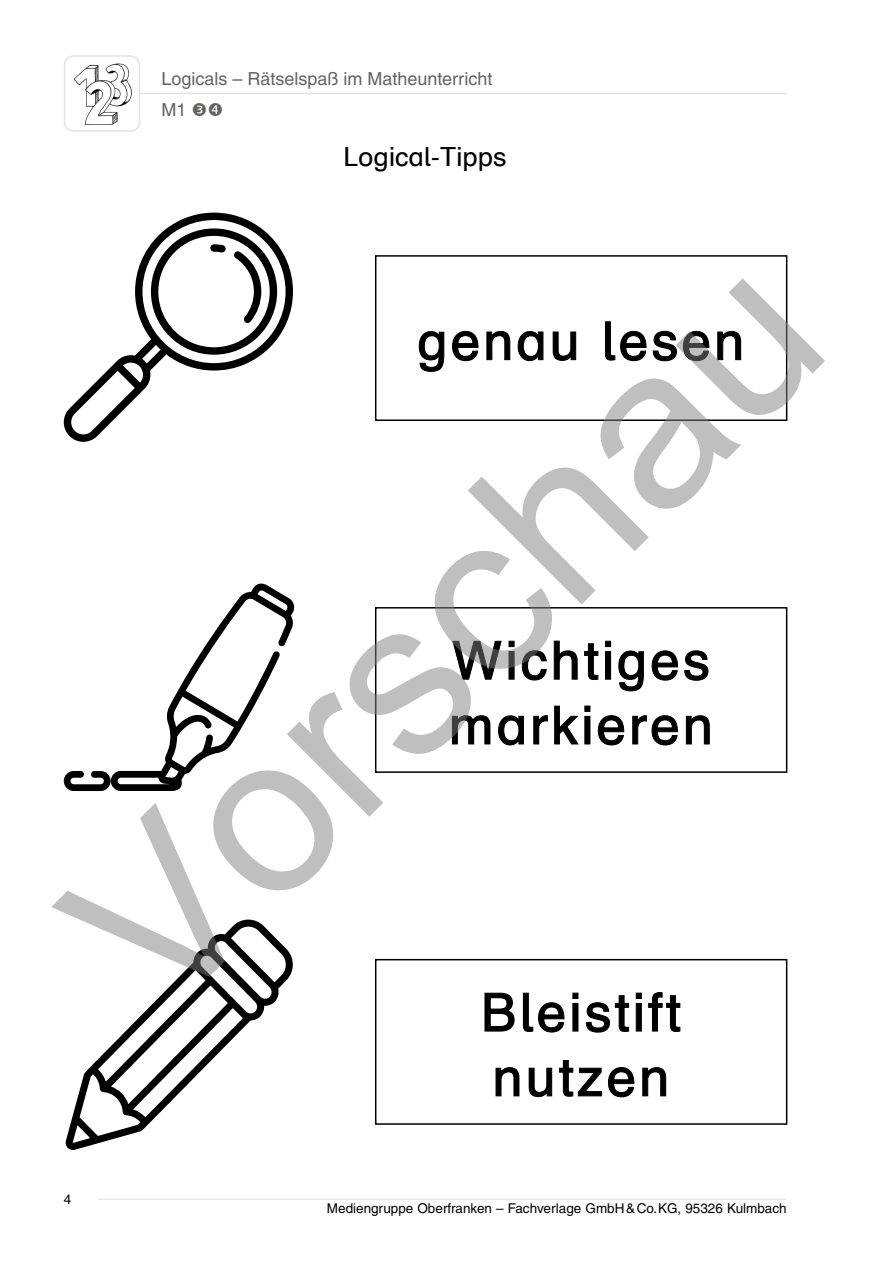
<style>
.page{position:relative;width:893px;height:1263px;background:#fff}
.page>*{position:absolute;margin:0;border:0;box-sizing:border-box;transform-origin:0 0}
.t1{font:225px "Arial";color:rgb(128 128 128/.5)}
.t2{font:54px/64.8px "DR HH";letter-spacing:.05em;color:#000}
.t3{font:27px "DR HH";color:#000}
.t4{font:18px "Helvetica LT Std";color:#636362}
.t5{font:13.5px "Helvetica LT Std";color:#000}
</style>
<div class="page">
<hr style="left:128px;top:93px;width:659px;height:1px;background:#e3e3e3">
<div style="left:65px;top:56px;width:75px;height:75px;background:#fff;border-radius:10px"></div>
<img style="left:73px;top:63px;width:59px;height:62px">
<div style="left:64px;top:55px;width:76px;height:77px;border:2px solid #e3e3e3;border-radius:10px"></div>
<hr style="left:98px;top:1198px;width:689px;height:2px;background:#e9e9e9">
<svg style="left:64px;top:213px;width:229px;height:229px"></svg>
<svg style="left:151px;top:228px;width:126px;height:127px"></svg>
<svg style="left:419px;top:331px;width:25px;height:41px"></svg>
<svg style="left:452px;top:331px;width:27px;height:30px"></svg>
<svg style="left:486px;top:331px;width:24px;height:29px"></svg>
<svg style="left:517px;top:331px;width:27px;height:30px"></svg>
<svg style="left:553px;top:331px;width:23px;height:30px"></svg>
<svg style="left:605px;top:321px;width:42px;height:40px"></svg>
<svg style="left:653px;top:331px;width:24px;height:30px"></svg>
<svg style="left:683px;top:331px;width:26px;height:30px"></svg>
<svg style="left:717px;top:331px;width:24px;height:29px"></svg>
<div style="left:375px;top:255px;width:412px;height:166px;border:2px solid #000"></div>
<svg style="left:64px;top:583px;width:230px;height:208px"></svg>
<svg style="left:452px;top:641px;width:50px;height:39px"></svg>
<svg style="left:508px;top:641px;width:7px;height:39px"></svg>
<svg style="left:522px;top:650px;width:25px;height:31px"></svg>
<svg style="left:554px;top:640px;width:24px;height:40px"></svg>
<svg style="left:584px;top:643px;width:14px;height:37px"></svg>
<svg style="left:605px;top:641px;width:6px;height:39px"></svg>
<svg style="left:618px;top:650px;width:26px;height:41px"></svg>
<svg style="left:651px;top:650px;width:27px;height:31px"></svg>
<svg style="left:684px;top:650px;width:25px;height:31px"></svg>
<svg style="left:452px;top:715px;width:38px;height:29px"></svg>
<svg style="left:498px;top:715px;width:26px;height:30px"></svg>
<svg style="left:533px;top:715px;width:15px;height:29px"></svg>
<svg style="left:554px;top:705px;width:36px;height:40px"></svg>
<svg style="left:598px;top:715px;width:26px;height:30px"></svg>
<svg style="left:632px;top:715px;width:46px;height:30px"></svg>
<svg style="left:686px;top:715px;width:24px;height:29px"></svg>
<div style="left:375px;top:607px;width:412px;height:166px;border:2px solid #000"></div>
<svg style="left:66px;top:919px;width:227px;height:231px"></svg>
<svg style="left:484px;top:992px;width:31px;height:40px"></svg>
<svg style="left:523px;top:992px;width:42px;height:41px"></svg>
<svg style="left:572px;top:992px;width:7px;height:40px"></svg>
<svg style="left:586px;top:995px;width:43px;height:38px"></svg>
<svg style="left:636px;top:992px;width:6px;height:40px"></svg>
<svg style="left:648px;top:992px;width:32px;height:40px"></svg>
<svg style="left:495px;top:1067px;width:25px;height:29px"></svg>
<svg style="left:529px;top:1067px;width:23px;height:30px"></svg>
<svg style="left:559px;top:1060px;width:43px;height:37px"></svg>
<svg style="left:608px;top:1067px;width:26px;height:30px"></svg>
<svg style="left:642px;top:1067px;width:24px;height:29px"></svg>
<div style="left:375px;top:959px;width:412px;height:166px;border:2px solid #000"></div>
<h3 class="t4" style="left:162px;top:68px;width:332px">Logicals – Rätselspaß im Matheunterricht</h3>
<h3 class="t4" style="left:162px;top:99px;width:27px">M1</h3>
<h3 class="t3" style="left:343px;top:141px;width:165px">Logical-Tipps</h3>
<h1 class="t1" style="left:4px;top:861px;width:952px;rotate:-45deg">Vorschau</h1>
<h2 class="t2" style="left:493px;top:1046px;width:179px">nutzen</h2>
<h2 class="t2" style="left:418px;top:310px;width:329px">genau lesen</h2>
<h2 class="t2" style="left:449px;top:629px;width:266px">Wichtiges markieren</h2>
<h2 class="t2" style="left:481px;top:981px;width:202px">Bleistift</h2>
<p class="t5" style="left:64px;top:1191px;width:9px">4</p>
<p class="t5" style="left:327px;top:1200px;width:461px">Mediengruppe Oberfranken – Fachverlage GmbH&amp;Co.KG, 95326 Kulmbach</p>
</div>
